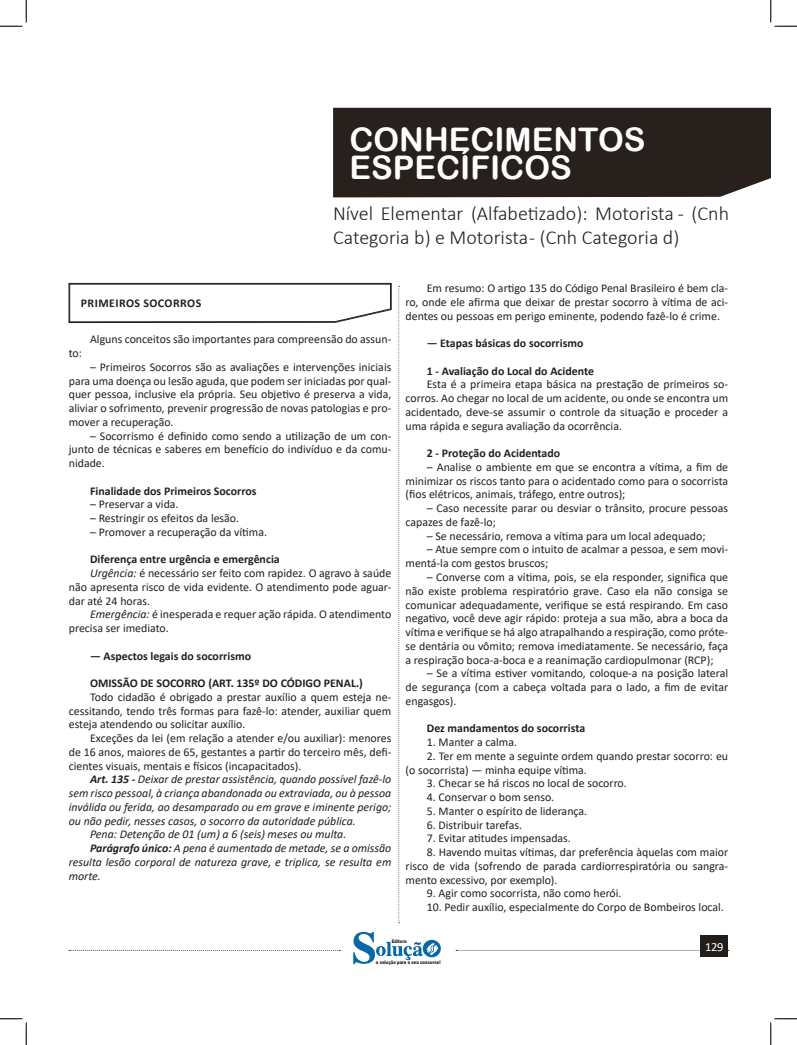
<style>
.page{position:relative;width:797px;height:1045px;background:#fff}
.page>*{position:absolute;margin:0;border:0;box-sizing:border-box;transform-origin:0 0}
.t1{font:32.5px/27.5px "Arial Rounded MT Bold";color:#fff}
.t2{font:300 20px/24px "Calibri";color:#231f20}
.t3{font:12.5px "Calibri";color:#fff}
.t4{font:11.88px/13.8px "Calibri";color:#231f20;text-align:justify}
.t5{font:italic 11.88px/13.8px "Calibri";color:#231f20;text-align:justify}
.TITULO_DE_ASSUNTO__CORPO{font:700 11.88px "Calibri";color:#231f20}
.CAIXINHAS{font:700 11.88px "Calibri";letter-spacing:.04em;color:#231f20}
.t6{font:900 5px "Arial";color:#231f20;scale:.76 1}
.s1{font-style:italic}
.s2{font-weight:700}
</style>
<div class="page">
<svg style="left:398px;top:286px;width:2px;height:637px"></svg>
<svg style="left:69px;top:950px;width:271px;height:1px"></svg>
<svg style="left:456px;top:950px;width:273px;height:1px"></svg>
<div style="left:333px;top:108px;width:437px;height:89px;background:#27201d"></div>
<div style="left:700px;top:935px;width:28px;height:22px;background:#241e1b"></div>
<svg style="left:353px;top:932px;width:88px;height:33px"></svg>
<svg style="left:69px;top:283px;width:322px;height:40px"></svg>
<svg style="left:0;top:0;width:27px;height:27px"></svg>
<svg style="left:0;top:1018px;width:27px;height:27px"></svg>
<svg style="left:770px;top:0;width:27px;height:27px"></svg>
<svg style="left:770px;top:1018px;width:27px;height:27px"></svg>
<h1 class="t1" style="left:349px;top:126px;width:297px">CONHECIMENTOS<br>ESPECÍFICOS</h1>
<h2 class="t2" style="left:333px;top:201px;width:397px">Nível Elementar (Alfabetizado): Motorista - (Cnh<br>Categoria b) e Motorista - (Cnh Categoria d)</h2>
<p class="CAIXINHAS" style="left:81px;top:295px;width:122px">PRIMEIROS SOCORROS</p>
<p class="t4" style="left:90px;top:332px;width:303px">Alguns conceitos são importantes para compreensão do assun-</p>
<p class="t4" style="left:69px;top:346px;width:15px">to:</p>
<p class="t4" style="left:69px;top:360px;width:324px;text-indent:21px">– Primeiros Socorros são as avaliações e intervenções iniciais para uma doença ou lesão aguda, que podem ser iniciadas por qual&shy;quer pessoa, inclusive ela própria. Seu objetivo é preserva a vida, aliviar o sofrimento, prevenir progressão de novas patologias e pro&shy;mover a recuperação.</p>
<p class="t4" style="left:69px;top:428px;width:324px;text-indent:21px">– Socorrismo é definido como sendo a utilização de um con&shy;junto de técnicas e saberes em benefício do indivíduo e da comu&shy;nidade.</p>
<p class="TITULO_DE_ASSUNTO__CORPO" style="left:90px;top:482px;width:168px">Finalidade dos Primeiros Socorros</p>
<p class="t4" style="left:90px;top:497px;width:90px">– Preservar a vida.</p>
<p class="t4" style="left:90px;top:511px;width:151px">– Restringir os efeitos da lesão.</p>
<p class="t4" style="left:90px;top:525px;width:178px">– Promover a recuperação da vítima.</p>
<p class="TITULO_DE_ASSUNTO__CORPO" style="left:90px;top:551px;width:191px">Diferença entre urgência e emergência</p>
<p class="t4" style="left:69px;top:566px;width:324px;text-indent:21px"><span class="s1">Urgência:</span> é necessário ser feito com rapidez. O agravo à saúde não apresenta risco de vida evidente. O atendimento pode aguar&shy;dar até 24 horas.</p>
<p class="t4" style="left:69px;top:607px;width:324px;text-indent:21px"><span class="s1">Emergência:</span> é inesperada e requer ação rápida. O atendimento precisa ser imediato.</p>
<p class="TITULO_DE_ASSUNTO__CORPO" style="left:90px;top:647px;width:163px">— Aspectos legais do socorrismo</p>
<p class="TITULO_DE_ASSUNTO__CORPO" style="left:90px;top:675px;width:274px">OMISSÃO DE SOCORRO (ART. 135º DO CÓDIGO PENAL.)</p>
<p class="t4" style="left:69px;top:690px;width:324px;text-indent:21px">Todo cidadão é obrigado a prestar auxílio a quem esteja ne&shy;cessitando, tendo três formas para fazê-lo: atender, auxiliar quem esteja atendendo ou solicitar auxílio.</p>
<p class="t4" style="left:69px;top:731px;width:324px;text-indent:21px">Exceções da lei (em relação a atender e/ou auxiliar): menores de 16 anos, maiores de 65, gestantes a partir do terceiro mês, defi&shy;cientes visuais, mentais e físicos (incapacitados).</p>
<p class="t5" style="left:69px;top:772px;width:324px;text-indent:21px"><span class="s2">Art. 135 -</span> Deixar de prestar assistência, quando possível fazê-lo sem risco pessoal, à criança abandonada ou extraviada, ou à pessoa inválida ou ferida, ao desamparado ou em grave e iminente perigo; ou não pedir, nesses casos, o socorro da autoridade pública.</p>
<p class="t5" style="left:90px;top:827px;width:258px">Pena: Detenção de 01 (um) a 6 (seis) meses ou multa.</p>
<p class="t5" style="left:69px;top:841px;width:324px;text-indent:21px"><span class="s2">Parágrafo único:</span> A pena é aumentada de metade, se a omissão resulta lesão corporal de natureza grave, e triplica, se resulta em morte.</p>
<p class="t4" style="left:405px;top:281px;width:324px;text-indent:21px">Em resumo: O artigo 135 do Código Penal Brasileiro é bem cla&shy;ro, onde ele afirma que deixar de prestar socorro à vítima de aci&shy;dentes ou pessoas em perigo eminente, podendo fazê-lo é crime.</p>
<p class="TITULO_DE_ASSUNTO__CORPO" style="left:427px;top:335px;width:158px">— Etapas básicas do socorrismo</p>
<p class="TITULO_DE_ASSUNTO__CORPO" style="left:427px;top:362px;width:169px">1 - Avaliação do Local do Acidente</p>
<p class="t4" style="left:405px;top:377px;width:324px;text-indent:21px">Esta é a primeira etapa básica na prestação de primeiros so&shy;corros. Ao chegar no local de um acidente, ou onde se encontra um acidentado, deve-se assumir o controle da situação e proceder a uma rápida e segura avaliação da ocorrência.</p>
<p class="TITULO_DE_ASSUNTO__CORPO" style="left:427px;top:445px;width:135px">2 - Proteção do Acidentado</p>
<p class="t4" style="left:405px;top:460px;width:324px;text-indent:21px">– Analise o ambiente em que se encontra a vítima, a fim de minimizar os riscos tanto para o acidentado como para o socorrista (fios elétricos, animais, tráfego, entre outros);</p>
<p class="t4" style="left:405px;top:501px;width:324px;text-indent:21px">– Caso necessite parar ou desviar o trânsito, procure pessoas capazes de fazê-lo;</p>
<p class="t4" style="left:427px;top:528px;width:280px">– Se necessário, remova a vítima para um local adequado;</p>
<p class="t4" style="left:405px;top:542px;width:324px;text-indent:21px">– Atue sempre com o intuito de acalmar a pessoa, e sem movi&shy;mentá-la com gestos bruscos;</p>
<p class="t4" style="left:405px;top:570px;width:324px;text-indent:21px">– Converse com a vítima, pois, se ela responder, significa que não existe problema respiratório grave. Caso ela não consiga se comunicar adequadamente, verifique se está respirando. Em caso negativo, você deve agir rápido: proteja a sua mão, abra a boca da vítima e verifique se há algo atrapalhando a respiração, como próte&shy;se dentária ou vômito; remova imediatamente. Se necessário, faça a respiração boca-a-boca e a reanimação cardiopulmonar (RCP);</p>
<p class="t4" style="left:405px;top:666px;width:324px;text-indent:21px">– Se a vítima estiver vomitando, coloque-a na posição lateral de segurança (com a cabeça voltada para o lado, a fim de evitar engasgos).</p>
<p class="TITULO_DE_ASSUNTO__CORPO" style="left:427px;top:720px;width:160px">Dez mandamentos do socorrista</p>
<p class="t4" style="left:427px;top:735px;width:92px">1. Manter a calma.</p>
<p class="t4" style="left:405px;top:748px;width:324px;text-indent:21px">2. Ter em mente a seguinte ordem quando prestar socorro: eu (o socorrista) — minha equipe vítima.</p>
<p class="t4" style="left:427px;top:776px;width:201px">3. Checar se há riscos no local de socorro.</p>
<p class="t4" style="left:427px;top:790px;width:129px">4. Conservar o bom senso.</p>
<p class="t4" style="left:427px;top:803px;width:162px">5. Manter o espírito de liderança.</p>
<p class="t4" style="left:427px;top:817px;width:97px">6. Distribuir tarefas.</p>
<p class="t4" style="left:427px;top:831px;width:146px">7. Evitar atitudes impensadas.</p>
<p class="t4" style="left:405px;top:845px;width:324px;text-indent:21px">8. Havendo muitas vítimas, dar preferência àquelas com maior risco de vida (sofrendo de parada cardiorrespiratória ou sangra&shy;mento excessivo, por exemplo).</p>
<p class="t4" style="left:427px;top:886px;width:196px">9. Agir como socorrista, não como herói.</p>
<p class="t4" style="left:427px;top:900px;width:298px">10. Pedir auxílio, especialmente do Corpo de Bombeiros local.</p>
<p class="t6" style="left:392px;top:938px;width:21px">Editora</p>
<p class="t6" style="left:376px;top:958px;width:86px">a solução para o seu concurso!</p>
<p class="t3" style="left:705px;top:938px;width:20px">129</p>
</div>
